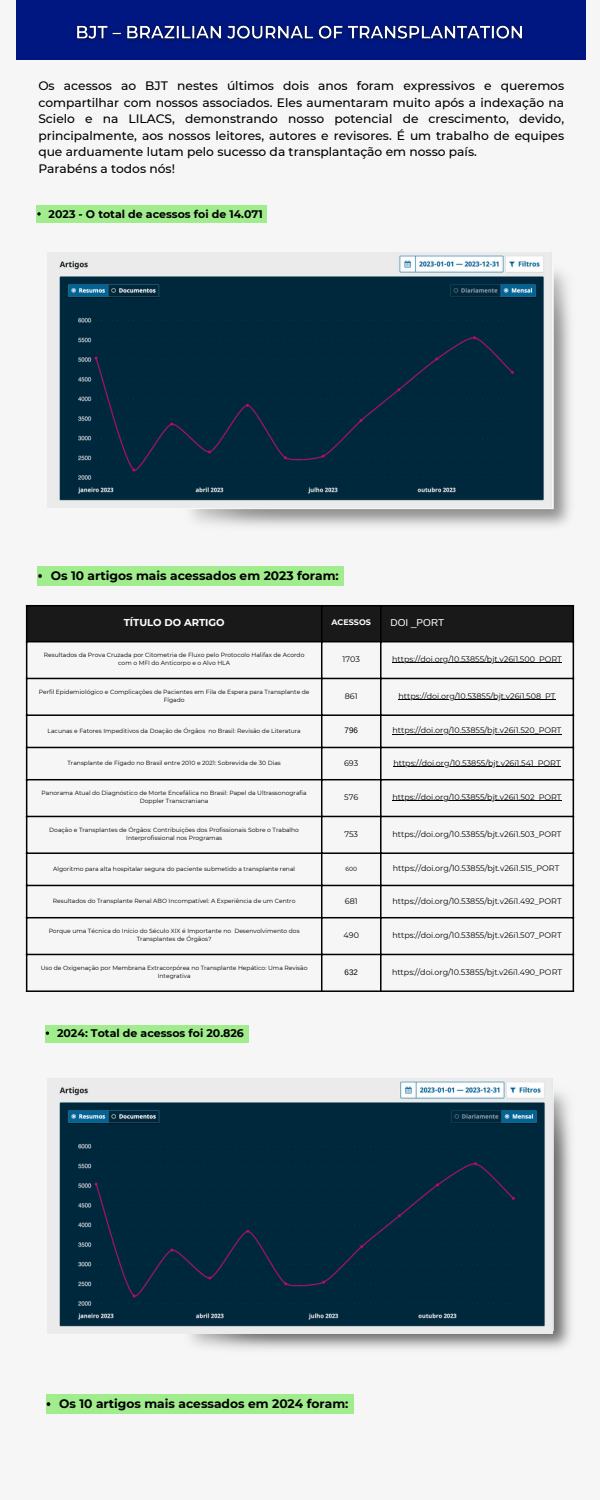
<style>
.page{position:relative;width:600px;height:1500px;background:#f6f6f6}
.page>*{position:absolute;margin:0;border:0;box-sizing:border-box;transform-origin:0 0}
.t1{font:500 12.3px/16.5px "Montserrat";color:#000}
.t2{font:700 12.3px "Montserrat";color:#000}
.t3{font:700 11px "Montserrat";color:#000}
.t4{font:700 10px "Montserrat";color:#fff}
.t5{font:10px "Arimo";color:#fff}
.t6{font:8px "Montserrat";color:#000}
.t7{font:700 8px "Montserrat";color:#fff}
.t8{font:8px "Arimo";color:#000}
.t9{font:6px/8px "Montserrat";color:#000;text-align:center}
</style>
<div class="page">
<div style="left:16px;top:0;width:570px;height:60px;background:#001781"></div>
<div style="left:27px;top:606px;width:546px;height:35px;background:#191919"></div>
<hr style="left:392px;top:662px;width:170px;height:1px;background:#000">
<hr style="left:399px;top:699px;width:157px;height:1px;background:#000">
<hr style="left:393px;top:734px;width:169px;height:1px;background:#000">
<hr style="left:393px;top:766px;width:168px;height:1px;background:#000">
<hr style="left:393px;top:800px;width:169px;height:1px;background:#000">
<hr style="left:26px;top:606px;width:1px;height:384px;background:#000">
<hr style="left:321px;top:606px;width:1px;height:384px;background:#000">
<hr style="left:380px;top:606px;width:2px;height:384px;background:#000">
<hr style="left:573px;top:606px;width:1px;height:384px;background:#000">
<hr style="left:26px;top:605px;width:548px;height:1px;background:#000">
<hr style="left:26px;top:641px;width:548px;height:1px;background:#000">
<hr style="left:26px;top:678px;width:548px;height:1px;background:#000">
<hr style="left:26px;top:714px;width:548px;height:2px;background:#000">
<hr style="left:26px;top:747px;width:548px;height:1px;background:#000">
<hr style="left:26px;top:779px;width:548px;height:1px;background:#000">
<hr style="left:26px;top:816px;width:548px;height:1px;background:#000">
<hr style="left:26px;top:852px;width:548px;height:2px;background:#000">
<hr style="left:26px;top:885px;width:548px;height:1px;background:#000">
<hr style="left:26px;top:917px;width:548px;height:1px;background:#000">
<hr style="left:26px;top:954px;width:548px;height:1px;background:#000">
<hr style="left:26px;top:990px;width:548px;height:2px;background:#000">
<img style="left:190px;top:1081px;width:381px;height:268px">
<img style="left:191px;top:270px;width:379px;height:256px">
<img style="left:48px;top:253px;width:504px;height:255px">
<img style="left:48px;top:1079px;width:504px;height:255px">
<img style="left:75px;top:25px;width:449px;height:16px">
<div style="left:37px;top:205px;width:230px;height:18px;background:#a1ed8d"></div>
<svg style="left:37px;top:212px;width:4px;height:4px"></svg>
<div style="left:37px;top:566px;width:307px;height:20px;background:#a1ed8d"></div>
<svg style="left:38px;top:574px;width:4px;height:4px"></svg>
<div style="left:46px;top:1395px;width:307px;height:19px;background:#a1ed8d"></div>
<svg style="left:47px;top:1402px;width:3px;height:4px"></svg>
<div style="left:45px;top:1025px;width:203px;height:17px;background:#a1ed8d"></div>
<svg style="left:46px;top:1031px;width:3px;height:4px"></svg>
<p class="t1" style="left:38px;top:77px;width:527px">Os acessos ao BJT nestes últimos dois anos foram expressivos e queremos compartilhar com nossos associados. Eles aumentaram muito após a indexação na Scielo e na LILACS, demonstrando nosso potencial de crescimento, devido, principalmente, aos nossos leitores, autores e revisores. É um trabalho de equipes que arduamente lutam pelo sucesso da transplantação em nosso país.<br>Parabéns a todos nós!</p>
<p class="t3" style="left:49px;top:207px;width:216px">2023 - O total de acessos foi de 14.071</p>
<p class="t2" style="left:51px;top:568px;width:290px">Os 10 artigos mais acessados em 2023 foram:</p>
<h2 class="t4" style="left:124px;top:617px;width:102px">TÍTULO DO ARTIGO</h2>
<p class="t7" style="left:332px;top:618px;width:41px">ACESSOS</p>
<p class="t5" style="left:391px;top:617px;width:55px">DOI _PORT</p>
<p class="t9" style="left:44px;top:651px;width:262px">Resultados da Prova Cruzada por Citometria de Fluxo pelo Protocolo Halifax de Acordo com o MFI do Anticorpo e o Alvo HLA</p>
<p class="t6" style="left:343px;top:654px;width:19px">1703</p>
<p class="t6" style="left:392px;top:654px;width:171px">https://doi.org/10.53855/bjt.v26i1.500_PORT</p>
<p class="t9" style="left:39px;top:688px;width:272px">Perfil Epidemiológico e Complicações de Pacientes em Fila de Espera para Transplante de<br>Fígado</p>
<p class="t6" style="left:345px;top:691px;width:14px">861</p>
<p class="t6" style="left:399px;top:691px;width:159px">https://doi.org/10.53855/bjt.v26i1.508_PT</p>
<p class="t9" style="left:48px;top:727px;width:255px">Lacunas e Fatores Impeditivos da Doação de Órgãos no Brasil: Revisão de Literatura</p>
<p class="t8" style="left:345px;top:726px;width:15px">796</p>
<p class="t6" style="left:393px;top:726px;width:170px">https://doi.org/10.53855/bjt.v26i1.520_PORT</p>
<p class="t9" style="left:68px;top:759px;width:215px">Transplante de Fígado no Brasil entre 2010 e 2021: Sobrevida de 30 Dias</p>
<p class="t6" style="left:344px;top:758px;width:16px">693</p>
<p class="t6" style="left:393px;top:758px;width:169px">https://doi.org/10.53855/bjt.v26i1.541_PORT</p>
<p class="t9" style="left:42px;top:789px;width:267px">Panorama Atual do Diagnóstico de Morte Encefálica no Brasil: Papel da Ultrassonografia<br>Doppler Transcraniana</p>
<p class="t6" style="left:344px;top:792px;width:16px">576</p>
<p class="t6" style="left:393px;top:792px;width:170px">https://doi.org/10.53855/bjt.v26i1.502_PORT</p>
<p class="t9" style="left:49px;top:826px;width:251px">Doação e Transplantes de Órgãos: Contribuições dos Profissionais Sobre o Trabalho<br>Interprofissional nos Programas</p>
<p class="t6" style="left:344px;top:829px;width:15px">753</p>
<p class="t6" style="left:393px;top:829px;width:170px">https://doi.org/10.53855/bjt.v26i1.503_PORT</p>
<p class="t9" style="left:53px;top:865px;width:244px">Algoritmo para alta hospitalar segura do paciente submetido a transplante renal</p>
<p class="t9" style="left:345px;top:865px;width:13px">600</p>
<p class="t6" style="left:393px;top:864px;width:168px">https://doi.org/10.53855/bjt.v26i1.515_PORT</p>
<p class="t9" style="left:53px;top:897px;width:244px">Resultados do Transplante Renal ABO Incompatível: A Experiência de um Centro</p>
<p class="t6" style="left:345px;top:896px;width:14px">681</p>
<p class="t6" style="left:392px;top:896px;width:171px">https://doi.org/10.53855/bjt.v26i1.492_PORT</p>
<p class="t9" style="left:49px;top:927px;width:252px">Porque uma Técnica do Início do Século XIX é Importante no Desenvolvimento dos<br>Transplantes de Órgãos?</p>
<p class="t6" style="left:344px;top:930px;width:17px">490</p>
<p class="t6" style="left:392px;top:930px;width:171px">https://doi.org/10.53855/bjt.v26i1.507_PORT</p>
<p class="t9" style="left:41px;top:964px;width:268px">Uso de Oxigenação por Membrana Extracorpórea no Transplante Hepático: Uma Revisão<br>Integrativa</p>
<p class="t8" style="left:345px;top:967px;width:15px">632</p>
<p class="t6" style="left:392px;top:967px;width:172px">https://doi.org/10.53855/bjt.v26i1.490_PORT</p>
<p class="t3" style="left:57px;top:1026px;width:188px">2024: Total de acessos foi 20.826</p>
<p class="t2" style="left:59px;top:1396px;width:291px">Os 10 artigos mais acessados em 2024 foram:</p>
</div>
